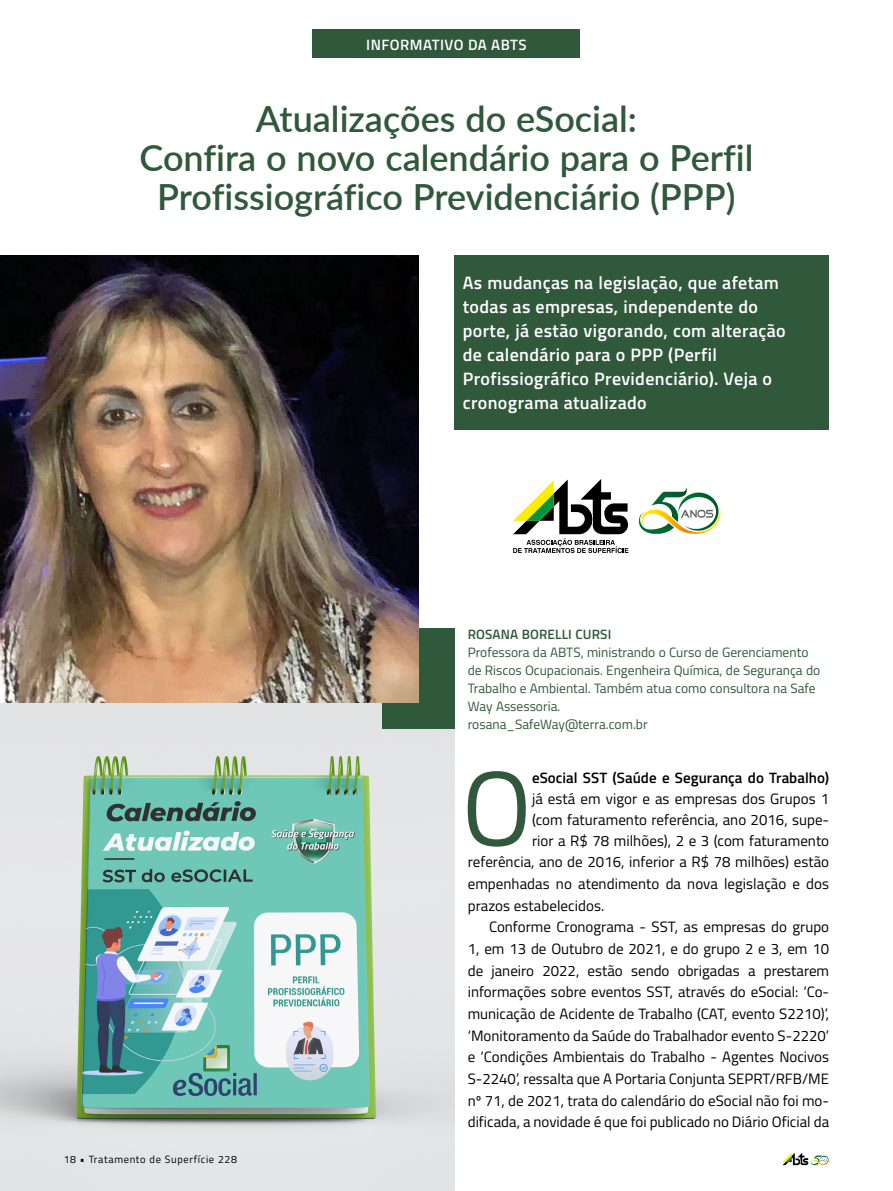
<style>
.page{position:relative;width:893px;height:1191px;background:#fff}
.page>*{position:absolute;margin:0;border:0;box-sizing:border-box;transform-origin:0 0}
.t1{font:106.05px "Titillium";color:#30583a}
.t2{font:600 36px/39px "Lato";color:#30583a;text-align:center}
.t3{font:600 18px/24px "Titillium";letter-spacing:.02em;color:#fff}
.t4{font:15px "Titillium";color:#000}
.t5{font:600 15px "Titillium";letter-spacing:.005em;color:#000}
.t6{font:600 15px "Titillium";letter-spacing:.03em;color:#fff}
.t7{font:13.5px/18px "Titillium";color:#30583a}
.t8{font:600 13.5px "Titillium";letter-spacing:.01em;color:#30583a}
.t9{font:10.5px "Titillium";letter-spacing:.06em;color:#000}
</style>
<div class="page">
<div style="left:313px;top:30px;width:267px;height:28px;background:#30583a"></div>
<img style="left:0;top:702px;width:454px;height:489px">
<svg style="left:513px;top:479px;width:115px;height:74px"></svg>
<svg style="left:639px;top:487px;width:82px;height:47px"></svg>
<div style="left:382px;top:628px;width:72px;height:101px;background:#30583a"></div>
<img style="left:0;top:255px;width:418px;height:447px">
<div style="left:454px;top:255px;width:375px;height:175px;background:#30583a"></div>
<svg style="left:782px;top:1152px;width:47px;height:13px"></svg>
<p class="t6" style="left:366px;top:33px;width:162px">INFORMATIVO DA ABTS</p>
<h2 class="t2" style="left:139px;top:98px;width:615px">Atualizações do eSocial:<br>Confira o novo calendário para o Perfil<br>Profissiográfico Previdenciário (PPP)</h2>
<p class="t3" style="left:463px;top:270px;width:325px">As mudanças na legislação, que afetam todas as empresas, independente do porte, já estão vigorando, com alteração de calendário para o PPP (Perfil Profissiográfico Previdenciário). Veja o cronograma atualizado</p>
<p class="t8" style="left:468px;top:624px;width:145px">ROSANA BORELLI CURSI</p>
<p class="t7" style="left:468px;top:642px;width:354px">Professora da ABTS, ministrando o Curso de Gerenciamento de Riscos Ocupacionais. Engenheira Química, de Segurança do Trabalho e Ambiental. Também atua como consultora na Safe Way Assessoria.<br>rosana_SafeWay@terra.com.br</p>
<p class="t9" style="left:64px;top:1151px;width:175px">18 • Tratamento de Superfície 228</p>
<h1 class="t1" style="left:462px;top:731px;width:71px">O</h1>
<p class="t5" style="left:532px;top:766px;width:299px">eSocial SST (Saúde e Segurança do Trabalho)</p>
<p class="t4" style="left:532px;top:787px;width:299px">já está em vigor e as empresas dos Grupos 1</p>
<p class="t4" style="left:532px;top:808px;width:299px">(com faturamento referência, ano 2016, supe-</p>
<p class="t4" style="left:532px;top:829px;width:299px">rior a R$ 78 milhões), 2 e 3 (com faturamento</p>
<p class="t4" style="left:468px;top:851px;width:363px">referência, ano de 2016, inferior a R$ 78 milhões) estão</p>
<p class="t4" style="left:468px;top:872px;width:363px">empenhadas no atendimento da nova legislação e dos</p>
<p class="t4" style="left:468px;top:894px;width:138px">prazos estabelecidos.</p>
<p class="t4" style="left:489px;top:916px;width:342px">Conforme Cronograma - SST, as empresas do grupo</p>
<p class="t4" style="left:468px;top:937px;width:363px">1, em 13 de Outubro de 2021, e do grupo 2 e 3, em 10</p>
<p class="t4" style="left:468px;top:959px;width:363px">de janeiro 2022, estão sendo obrigadas a prestarem</p>
<p class="t4" style="left:468px;top:981px;width:363px">informações sobre eventos SST, através do eSocial: ‘Co-</p>
<p class="t4" style="left:468px;top:1002px;width:363px">municação de Acidente de Trabalho (CAT, evento S2210)’,</p>
<p class="t4" style="left:468px;top:1024px;width:363px">‘Monitoramento da Saúde do Trabalhador evento S-2220’</p>
<p class="t4" style="left:468px;top:1046px;width:363px">e ‘Condições Ambientais do Trabalho - Agentes Nocivos</p>
<p class="t4" style="left:468px;top:1067px;width:363px">S-2240’, ressalta que A Portaria Conjunta SEPRT/RFB/ME</p>
<p class="t4" style="left:468px;top:1089px;width:363px">nº 71, de 2021, trata do calendário do eSocial não foi mo-</p>
<p class="t4" style="left:468px;top:1111px;width:363px">dificada, a novidade é que foi publicado no Diário Oficial da</p>
</div>
